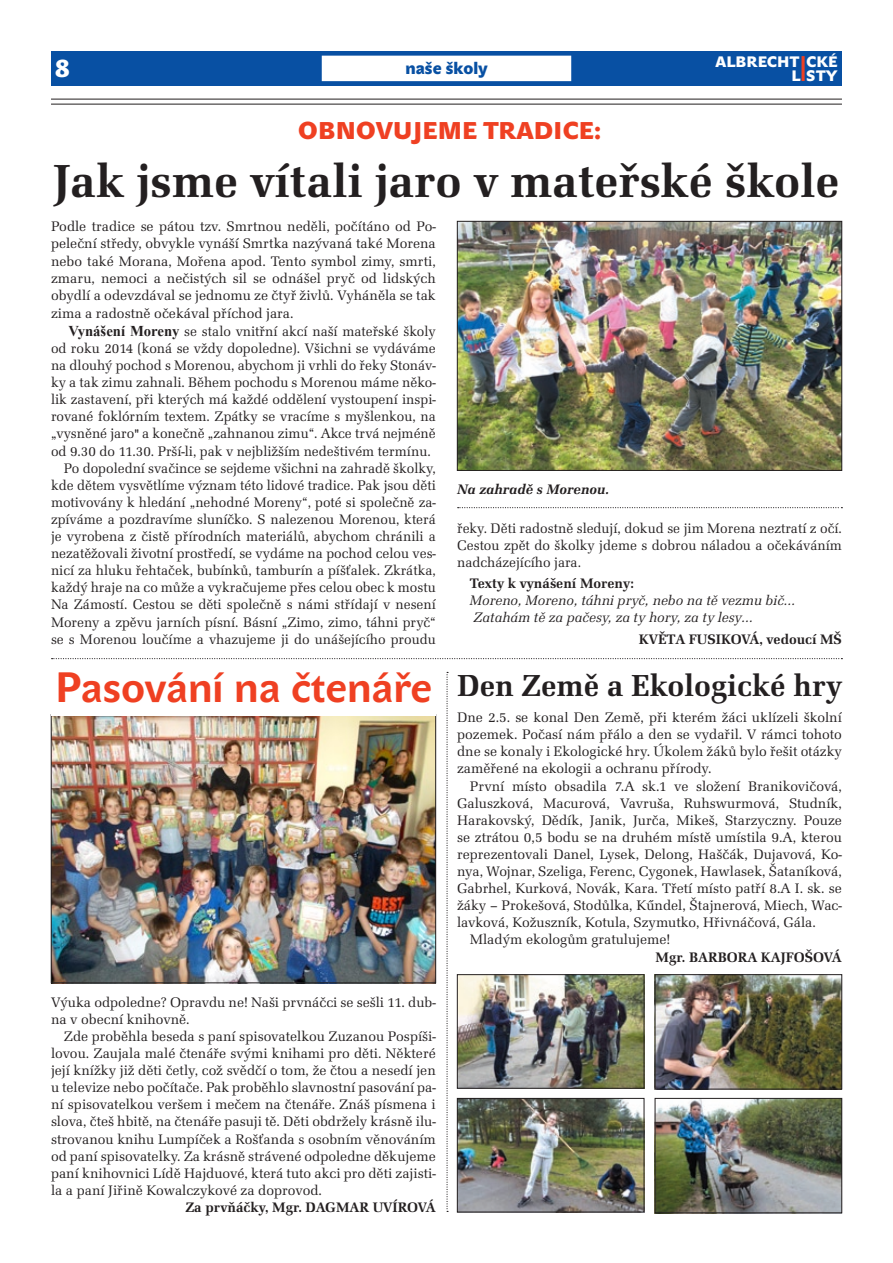
<style>
.page{position:relative;width:893px;height:1263px;background:#fff}
.page>*{position:absolute;margin:0;border:0;box-sizing:border-box;transform-origin:0 0}
.t1{font:700 48px "URW Latino TCE";color:#231f20}
.t2{font:700 42px "John Sans Text Pro";color:#ef4022}
.t3{font:35.25px "John Sans Black Pro";color:#ef4022;scale:.43 1}
.t4{font:700 31.5px "URW Latino TCE";color:#231f20}
.t5{font:24px "John Sans Black Pro";color:#ef4022}
.t6{font:24px "John Sans Black Pro";color:#fff}
.t7{font:17.25px "John Sans Black Pro";color:#0850a3}
.t8{font:15px/14.1px "John Sans Black Pro";color:#fff;text-align:right}
.t9{font:14.25px/17.1px "URW Latino TCE";color:#231f20;text-align:justify}
.t10{font:700 14.25px "URW Latino TCE";color:#231f20}
.t11{font:italic 14.25px/17.1px "URW Latino TCE";color:#231f20}
.t12{font:italic 700 14.25px "URW Latino TCE";color:#231f20}
.s1{font-family:"Times New Roman";font-weight:700;font-size:15px}
</style>
<div class="page">
<svg style="left:458px;top:507px;width:384px;height:1px"></svg>
<img style="left:459px;top:223px;width:381px;height:246px">
<div style="left:457px;top:221px;width:385px;height:250px;border:1px solid #231f20"></div>
<svg style="left:52px;top:658px;width:790px;height:1px"></svg>
<img style="left:53px;top:716px;width:381px;height:265px">
<div style="left:51px;top:714px;width:385px;height:269px;border:1px solid #231f20"></div>
<div style="left:51px;top:672px;width:385px;height:43px;background:#fff"></div>
<img style="left:459px;top:976px;width:183px;height:110px">
<div style="left:457px;top:974px;width:187px;height:114px;border:1px solid #231f20"></div>
<img style="left:657px;top:976px;width:183px;height:111px">
<div style="left:655px;top:974px;width:187px;height:115px;border:1px solid #231f20"></div>
<img style="left:459px;top:1100px;width:183px;height:110px">
<div style="left:457px;top:1098px;width:187px;height:114px;border:1px solid #231f20"></div>
<img style="left:657px;top:1100px;width:183px;height:111px">
<div style="left:655px;top:1098px;width:187px;height:115px;border:1px solid #231f20"></div>
<svg style="left:446px;top:672px;width:2px;height:540px"></svg>
<div style="left:51px;top:51px;width:791px;height:34px;background:#0850a3"></div>
<hr style="left:51px;top:99px;width:791px;height:1px;background:#231f20">
<hr style="left:51px;top:104px;width:791px;height:1px;background:#231f20">
<div style="left:322px;top:56px;width:249px;height:25px;background:#fff"></div>
<h3 class="t6" style="left:55px;top:54px;width:16px">8</h3>
<p class="t7" style="left:406px;top:58px;width:83px">naše školy</p>
<p class="t8" style="left:715px;top:55px;width:124px">ALBRECHT CKÉ<br>L S T Y</p>
<h3 class="t3" style="left:801px;top:48px;width:14px">I</h3>
<h3 class="t5" style="left:298px;top:117px;width:305px">OBNOVUJEME TRADICE:</h3>
<h1 class="t1" style="left:53px;top:152px;width:788px">Jak jsme vítali jaro v mateřské škole</h1>
<p class="t9" style="left:51px;top:218px;width:386px">Podle tradice se pátou tzv. Smrtnou neděli, počítáno od Po&shy;peleční středy, obvykle vynáší Smrtka nazývaná také Morena nebo také Morana, Mořena apod. Tento symbol zimy, smrti, zmaru, nemoci a nečistých sil se odnášel pryč od lidských obydlí a odevzdával se jednomu ze čtyř živlů. Vyháněla se tak zima a radostně očekával příchod jara.</p>
<p class="t9" style="left:68px;top:323px;width:369px"><span class="s1">Vynášení Moreny</span> se stalo vnitřní akcí naší mateřské školy</p>
<p class="t9" style="left:51px;top:340px;width:386px">od roku 2014 (koná se vždy dopoledne). Všichni se vydáváme</p>
<p class="t9" style="left:51px;top:357px;width:386px">na dlouhý pochod s Morenou, abychom ji vrhli do řeky Stonáv-</p>
<p class="t9" style="left:51px;top:374px;width:386px">ky a tak zimu zahnali. Během pochodu s Morenou máme něko-</p>
<p class="t9" style="left:51px;top:391px;width:386px">lik zastavení, při kterých má každé oddělení vystoupení inspi-</p>
<p class="t9" style="left:51px;top:408px;width:386px">rované foklórním textem. Zpátky se vracíme s myšlenkou, na</p>
<p class="t9" style="left:51px;top:425px;width:386px">„vysněné jaro" a konečně „zahnanou zimu“. Akce trvá nejméně</p>
<p class="t9" style="left:51px;top:442px;width:381px">od 9.30 do 11.30. Prší-li, pak v nejbližším nedeštivém termínu.</p>
<p class="t9" style="left:64px;top:459px;width:374px">Po dopolední svačince se sejdeme všichni na zahradě školky,</p>
<p class="t9" style="left:51px;top:476px;width:386px">kde dětem vysvětlíme význam této lidové tradice. Pak jsou děti</p>
<p class="t9" style="left:51px;top:494px;width:386px">motivovány k hledání „nehodné Moreny“, poté si společně za-</p>
<p class="t9" style="left:51px;top:511px;width:386px">zpíváme a pozdravíme sluníčko. S nalezenou Morenou, která</p>
<p class="t9" style="left:51px;top:528px;width:386px">je vyrobena z čistě přírodních materiálů, abychom chránili a</p>
<p class="t9" style="left:51px;top:545px;width:386px">nezatěžovali životní prostředí, se vydáme na pochod celou ves-</p>
<p class="t9" style="left:51px;top:562px;width:386px">nicí za hluku řehtaček, bubínků, tamburín a píšťalek. Zkrátka,</p>
<p class="t9" style="left:51px;top:579px;width:386px">každý hraje na co může a vykračujeme přes celou obec k mostu</p>
<p class="t9" style="left:51px;top:596px;width:386px">Na Zámostí. Cestou se děti společně s námi střídají v nesení</p>
<p class="t9" style="left:51px;top:613px;width:386px">Moreny a zpěvu jarních písní. Básní „Zimo, zimo, táhni pryč“</p>
<p class="t9" style="left:51px;top:630px;width:386px">se s Morenou loučíme a vhazujeme ji do unášejícího proudu</p>
<h2 class="t2" style="left:55px;top:663px;width:378px">Pasování na čtenáře</h2>
<p class="t9" style="left:51px;top:993px;width:386px">Výuka odpoledne? Opravdu ne! Naši prvnáčci se sešli 11. dub&shy;na v obecní knihovně.</p>
<p class="t9" style="left:51px;top:1028px;width:386px;text-indent:13px">Zde proběhla beseda s paní spisovatelkou Zuzanou Pospíši&shy;lovou. Zaujala malé čtenáře svými knihami pro děti. Některé její knížky již děti četly, což svědčí o tom, že čtou a nesedí jen u televize nebo počítače. Pak proběhlo slavnostní pasování pa&shy;ní spisovatelkou veršem i mečem na čtenáře. Znáš písmena i slova, čteš hbitě, na čtenáře pasuji tě. Děti obdržely krásně ilu&shy;strovanou knihu Lumpíček a Rošťanda s osobním věnováním od paní spisovatelky. Za krásně strávené odpoledne děkujeme paní knihovnici Lídě Hajduové, která tuto akci pro děti zajisti&shy;la a paní Jiřině Kowalczykové za doprovod.</p>
<p class="t10" style="left:185px;top:1198px;width:252px">Za prvňáčky, Mgr. DAGMAR UVÍROVÁ</p>
<p class="t12" style="left:457px;top:481px;width:154px">Na zahradě s Morenou.</p>
<p class="t9" style="left:457px;top:519px;width:386px">řeky. Děti radostně sledují, dokud se jim Morena neztratí z očí.<br>Cestou zpět do školky jdeme s dobrou náladou a očekáváním nadcházejícího jara.</p>
<p class="t10" style="left:470px;top:575px;width:166px">Texty k vynášení Moreny:</p>
<p class="t11" style="left:470px;top:592px;width:327px">Moreno, Moreno, táhni pryč, nebo na tě vezmu bič…<br>Zatahám tě za pačesy, za ty hory, za ty lesy…</p>
<p class="t10" style="left:639px;top:630px;width:205px">KVĚTA FUSIKOVÁ, vedoucí MŠ</p>
<h3 class="t4" style="left:457px;top:667px;width:386px">Den Země a Ekologické hry</h3>
<p class="t9" style="left:457px;top:709px;width:386px">Dne 2.5. se konal Den Země, při kterém žáci uklízeli školní pozemek. Počasí nám přálo a den se vydařil. V rámci tohoto dne se konaly i Ekologické hry. Úkolem žáků bylo řešit otázky zaměřené na ekologii a ochranu přírody.</p>
<p class="t9" style="left:470px;top:777px;width:374px">První místo obsadila 7.A sk.1 ve složení Branikovičová,</p>
<p class="t9" style="left:457px;top:794px;width:386px">Galuszková, Macurová, Vavruša, Ruhswurmová, Studník,</p>
<p class="t9" style="left:457px;top:811px;width:386px">Harakovský, Dědík, Janik, Jurča, Mikeš, Starzyczny. Pouze</p>
<p class="t9" style="left:457px;top:829px;width:386px">se ztrátou 0,5 bodu se na druhém místě umístila 9.A, kterou</p>
<p class="t9" style="left:457px;top:846px;width:386px">reprezentovali Danel, Lysek, Delong, Haščák, Dujavová, Ko-</p>
<p class="t9" style="left:457px;top:863px;width:386px">nya, Wojnar, Szeliga, Ferenc, Cygonek, Hawlasek, Šataníková,</p>
<p class="t9" style="left:457px;top:880px;width:386px">Gabrhel, Kurková, Novák, Kara. Třetí místo patří 8.A I. sk. se</p>
<p class="t9" style="left:457px;top:897px;width:386px">žáky – Prokešová, Stodůlka, Kűndel, Štajnerová, Miech, Wac-</p>
<p class="t9" style="left:457px;top:914px;width:360px">lavková, Kožuszník, Kotula, Szymutko, Hřivnáčová, Gála.</p>
<p class="t9" style="left:470px;top:931px;width:202px">Mladým ekologům gratulujeme!</p>
<p class="t10" style="left:656px;top:948px;width:188px">Mgr. BARBORA KAJFOŠOVÁ</p>
</div>
